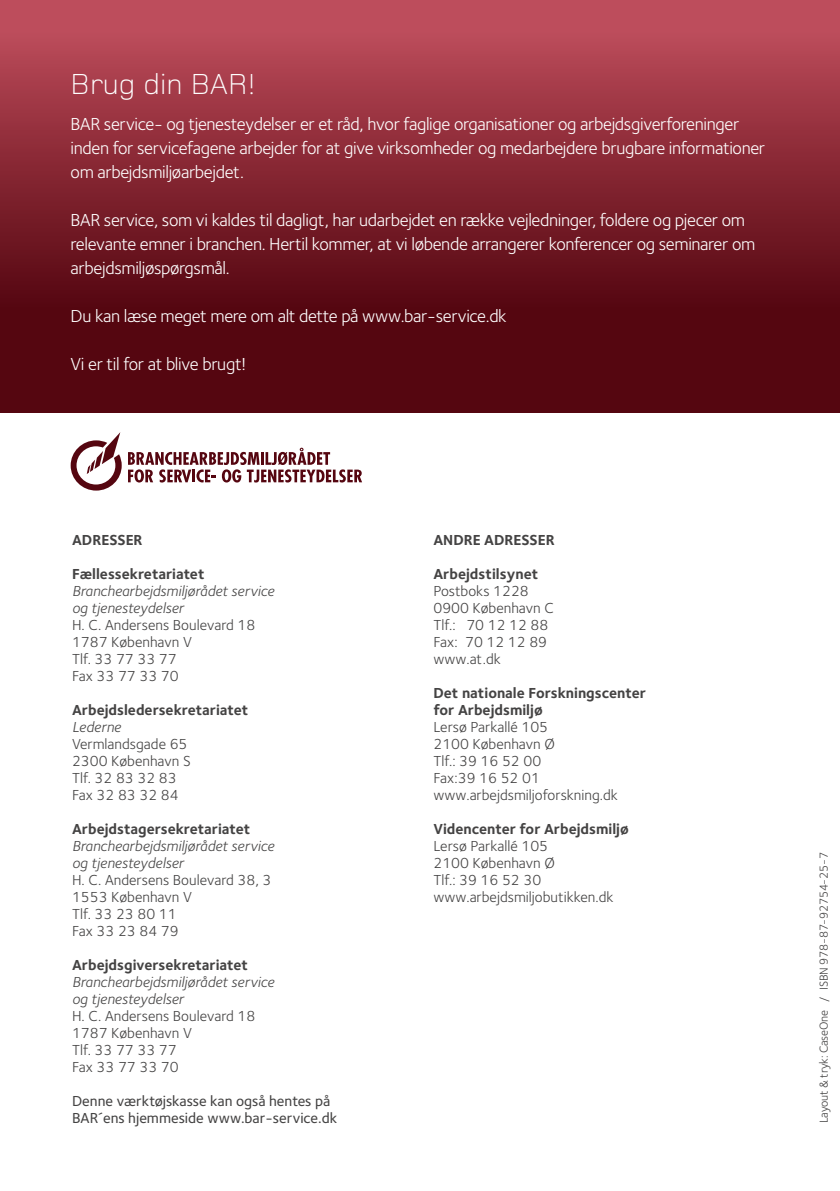
<style>
.page{position:relative;width:840px;height:1191px;background:#fff}
.page>*{position:absolute;margin:0;border:0;box-sizing:border-box;transform-origin:0 0}
.t1{font:300 30px "Foundry Monoline";color:#fff}
.t2{font:18px/24px "Foundry Sterling";letter-spacing:-.02em;color:#fff}
.t3{font:15px/17px "Foundry Sterling";color:#444343}
.t4{font:700 15px/17px "Foundry Sterling";color:#444343}
.t5{font:italic 15px/17px "Foundry Sterling";color:#444343}
.t6{font:500 15px/17px "Foundry Sterling";color:#444343}
.t7{font:12px "Foundry Sterling";letter-spacing:-.02em;color:#444343}
</style>
<div class="page">
<svg style="left:0;top:0;width:839px;height:413px;background:#7e222e"></svg>
<svg style="left:128px;top:448px;width:234px;height:34px"></svg>
<svg style="left:71px;top:432px;width:51px;height:58px"></svg>
<h1 class="t1" style="left:71px;top:67px;width:187px">Brug din BAR!</h1>
<p class="t2" style="left:71px;top:111px;width:695px">BAR service- og tjenesteydelser er et råd, hvor faglige organisationer og arbejdsgiverforeninger inden for servicefagene arbejder for at give virksomheder og medarbejdere brugbare informationer om arbejdsmiljøarbejdet.</p>
<p class="t2" style="left:71px;top:207px;width:685px">BAR service, som vi kaldes til dagligt, har udarbejdet en række vejledninger, foldere og pjecer om relevante emner i branchen. Hertil kommer, at vi løbende arrangerer konferencer og seminarer om arbejdsmiljøspørgsmål.</p>
<p class="t2" style="left:71px;top:303px;width:437px">Du kan læse meget mere om alt dette på www.bar-service.dk</p>
<p class="t2" style="left:71px;top:351px;width:177px">Vi er til for at blive brugt!</p>
<p class="t4" style="left:72px;top:531px;width:72px">ADRESSER</p>
<p class="t4" style="left:72px;top:565px;width:134px">Fællessekretariatet</p>
<p class="t5" style="left:72px;top:582px;width:204px">Branchearbejdsmiljørådet service og tjenesteydelser</p>
<p class="t3" style="left:72px;top:616px;width:185px">H. C. Andersens Boulevard 18<br>1787 København V<br>Tlf. 33 77 33 77<br>Fax 33 77 33 70</p>
<p class="t4" style="left:72px;top:701px;width:178px">Arbejdsledersekretariatet</p>
<p class="t5" style="left:72px;top:718px;width:50px">Lederne</p>
<p class="t3" style="left:72px;top:735px;width:120px">Vermlandsgade 65<br>2300 København S<br>Tlf. 32 83 32 83<br>Fax 32 83 32 84</p>
<p class="t4" style="left:72px;top:820px;width:180px">Arbejdstagersekretariatet</p>
<p class="t5" style="left:72px;top:837px;width:204px">Branchearbejdsmiljørådet service og tjenesteydelser</p>
<p class="t3" style="left:72px;top:871px;width:201px">H. C. Andersens Boulevard 38, 3<br>1553 København V<br>Tlf. 33 23 80 11<br>Fax 33 23 84 79</p>
<p class="t4" style="left:72px;top:956px;width:177px">Arbejdsgiversekretariatet</p>
<p class="t5" style="left:72px;top:973px;width:204px">Branchearbejdsmiljørådet service og tjenesteydelser</p>
<p class="t3" style="left:72px;top:1007px;width:185px">H. C. Andersens Boulevard 18<br>1787 København V<br>Tlf. 33 77 33 77<br>Fax 33 77 33 70</p>
<p class="t6" style="left:72px;top:1092px;width:266px">Denne værktøjskasse kan også hentes på<br>BAR´ens hjemmeside www.bar-service.dk</p>
<p class="t4" style="left:433px;top:531px;width:30px">Andre</p>
<p class="t4" style="left:484px;top:531px;width:20px">Adresser</p>
<p class="t4" style="left:433px;top:565px;width:106px">Arbejdstilsynet</p>
<p class="t3" style="left:433px;top:582px;width:121px">Postboks 1228<br>0900 København C<br>Tlf.: 70 12 12 88<br>Fax: 70 12 12 89 www.at.dk</p>
<p class="t4" style="left:433px;top:684px;width:214px">Det nationale Forskningscenter for Arbejdsmiljø</p>
<p class="t3" style="left:433px;top:718px;width:186px">Lersø Parkallé 105<br>2100 København Ø<br>Tlf.: 39 16 52 00<br>Fax:39 16 52 01 www.arbejdsmiljoforskning.dk</p>
<p class="t4" style="left:433px;top:820px;width:197px">Videncenter for Arbejdsmiljø</p>
<p class="t3" style="left:433px;top:837px;width:181px">Lersø Parkallé 105<br>2100 København Ø<br>Tlf.: 39 16 52 30 www.arbejdsmiljobutikken.dk</p>
<p class="t7" style="left:816px;top:1123px;width:272px;rotate:-90deg">Layout &amp; tryk: CaseOne / ISBN 978-87-92754-25-7</p>
</div>
